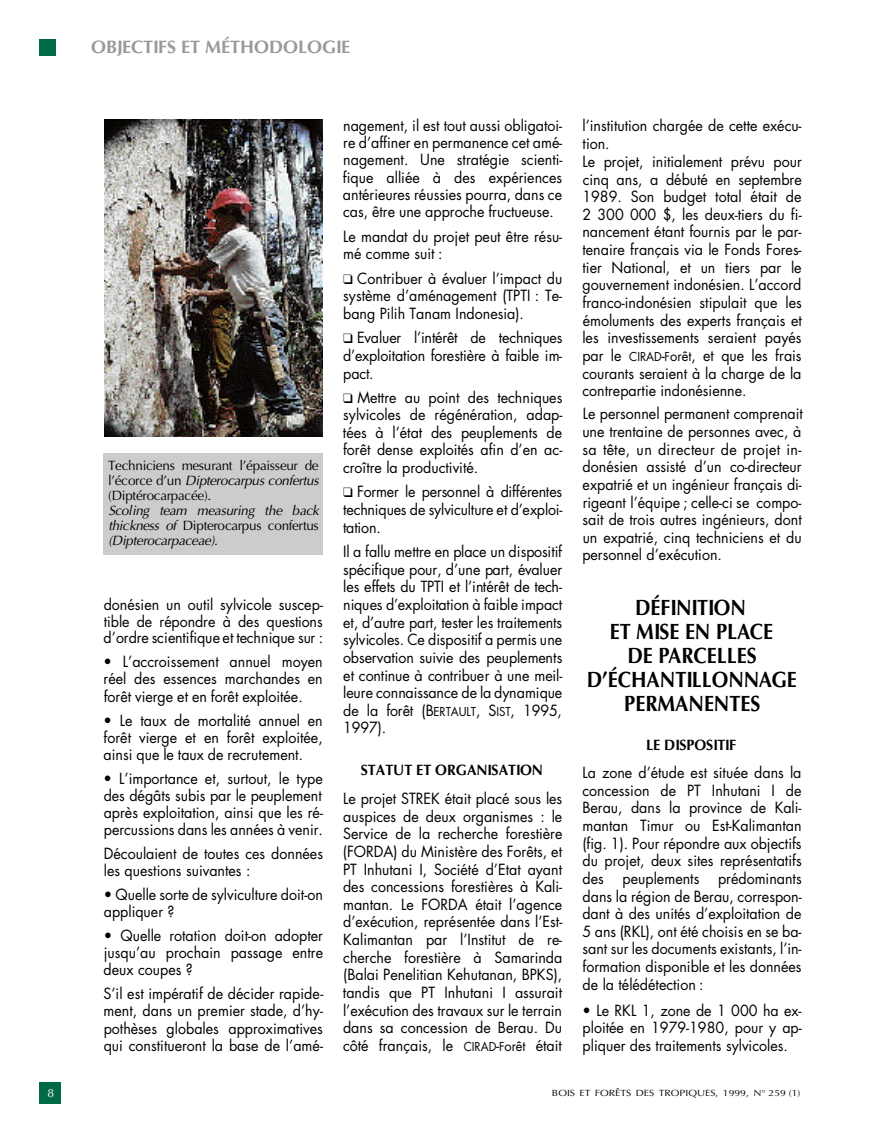
<style>
.page{position:relative;width:893px;height:1148px;background:#fff}
.page>*{position:absolute;margin:0;border:0;box-sizing:border-box;transform-origin:0 0}
.t1{font:700 22.2px/24px "Optima";color:#000;text-align:center;scale:.9 1}
.t2{font:700 18px "Optima";color:#999}
.t3{font:15px/17.7px "Futura";color:#000;text-align:justify;scale:.95 1}
.t4{font:700 15px "Optima";color:#000;scale:.95 1}
.t5{font:13.5px/15px "Optima";letter-spacing:-.03em;color:#000;text-align:justify}
.t6{font:italic 13.5px/15px "Optima";letter-spacing:-.03em;color:#000;text-align:justify}
.t7{font:12px "Optima";color:#fff}
.t8{font:9px "Optima";color:#000;scale:1.16 1}
.s1{font-style:italic}
.s2{font-style:normal}
.s3{font-size:12px}
.s4{font-size:13.5px}
</style>
<div class="page">
<div style="left:40px;top:1082px;width:21px;height:21px;background:#006947"></div>
<div style="left:40px;top:40px;width:16px;height:16px;background:#006947"></div>
<img style="left:105px;top:120px;width:217px;height:316px">
<div style="left:104px;top:453px;width:218px;height:102px;background:#ccc"></div>
<p class="t2" style="left:91px;top:40px;width:261px">OBJECTIFS ET MÉTHODOLOGIE</p>
<p class="t5" style="left:108px;top:459px;width:212px">Techniciens mesurant l’épaisseur de l’écorce d’un <span class="s1">Dipterocarpus confertus </span>( D i p t é r o c a r p a c é e ) .</p>
<p class="t6" style="left:108px;top:504px;width:212px">Scoling team measuring the back thickness of <span class="s2">Dipterocarpus confertus </span>( D i p t e r o c a r p a c e a e ) .</p>
<p class="t3" style="left:104px;top:597px;width:232px;line-height:16.8px">donésien un outil sylvicole suscep&shy;tible de répondre à des questions d’ordre scientifique et technique sur :</p>
<p class="t3" style="left:104px;top:654px;width:232px;line-height:17.2px">• L’accroissement annuel moyen réel des essences marchandes en forêt vierge et en forêt exploitée.</p>
<p class="t3" style="left:104px;top:712px;width:232px;line-height:17.2px">• Le taux de mortalité annuel en forêt vierge et en forêt exploitée, ainsi que le taux de recrutement.</p>
<p class="t3" style="left:104px;top:771px;width:232px;line-height:17.2px">• L’importance et, surtout, le type des dégâts subis par le peuplement après exploitation, ainsi que les ré&shy;percussions dans les années à venir.</p>
<p class="t3" style="left:104px;top:846px;width:232px;line-height:17.2px">Découlaient de toutes ces données les questions suivantes :</p>
<p class="t3" style="left:104px;top:887px;width:232px;line-height:17.2px">• Quelle sorte de sylviculture doit-on appliquer ?</p>
<p class="t3" style="left:104px;top:928px;width:232px;line-height:17.2px">• Quelle rotation doit-on adopter jusqu’au prochain passage entre deux coupes ?</p>
<p class="t3" style="left:104px;top:986px;width:233px;line-height:17.2px">S’il est impératif de décider rapide&shy;ment, dans un premier stade, d’hy&shy;pothèses globales approximatives qui constitueront la base de l’amé-</p>
<p class="t3" style="left:343px;top:118px;width:232px;line-height:17.2px">nagement, il est tout aussi obligatoi&shy;re d’affiner en permanence cet amé&shy;nagement. Une stratégie scienti&shy;fique alliée à des expériences antérieures réussies pourra, dans ce cas, être une approche fructueuse.</p>
<p class="t3" style="left:343px;top:228px;width:232px">Le mandat du projet peut être résu&shy;mé comme suit :</p>
<p class="t3" style="left:343px;top:270px;width:232px">❑ Contribuer à évaluer l’impact du système d’aménagement (TPTI : Te&shy;bang Pilih Tanam Indonesia).</p>
<p class="t3" style="left:343px;top:330px;width:232px">❑ Evaluer l’intérêt de techniques d’exploitation forestière à faible im&shy;p a c t .</p>
<p class="t3" style="left:343px;top:389px;width:232px">❑ Mettre au point des techniques sylvicoles de régénération, adap&shy;tées à l’état des peuplements de forêt dense exploités afin d’en ac&shy;croître la productivité.</p>
<p class="t3" style="left:343px;top:484px;width:232px">❑ Former le personnel à différentes techniques de sylviculture et d’exploi&shy;t a t i o n .</p>
<p class="t3" style="left:343px;top:544px;width:232px">Il a fallu mettre en place un dispositif spécifique pour, d’une part, évaluer les effets du TPTI et l’intérêt de tech&shy;niques d’exploitation à faible impact et, d’autre part, tester les traitements sylvicoles. Ce dispositif a permis une observation suivie des peuplements et continue à contribuer à une meil&shy;leure connaissance de la dynamique de la forêt (B<span class="s3">E R T A U L T</span>, S<span class="s3">I S T</span>, 1995, 1 9 9 7 ) .</p>
<p class="t4" style="left:361px;top:764px;width:193px">STATUT ET ORGANISATION</p>
<p class="t3" style="left:343px;top:791px;width:232px">Le projet STREK était placé sous les auspices de deux organismes : le Service de la recherche forestière (FORDA) du Ministère des Forêts, et PT Inhutani I, Société d’Etat ayant des concessions forestières à Kali&shy;mantan. Le FORDA était l’agence d’exécution, représentée dans l’Est-Kalimantan par l’Institut de re&shy;cherche forestière à Samarinda (Balai Penelitian Kehutanan, BPKS), tandis que PT Inhutani I assurait l’exécution des travaux sur le terrain dans sa concession de Berau. Du côté français, le <span class="s3">CIRAD</span>-<span class="s3">F</span><span class="s4">orêt</span> était</p>
<p class="t3" style="left:582px;top:118px;width:232px;text-align:left">l’institution chargée de cette exécu&shy;tion.<br>Le projet, initialement prévu pour cinq ans, a débuté en septembre<br>1989. Son budget total était de<br>2 300 000 $, les deux-tiers du fi&shy;nancement étant fournis par le par&shy;tenaire français via le Fonds Fores&shy;tier National, et un tiers par le gouvernement indonésien. L’accord franco-indonésien stipulait que les émoluments des experts français et les investissements seraient payés par le <span class="s3">CIRAD</span>-<span class="s3">F</span><span class="s4">orêt</span>, et que les frais courants seraient à la charge de la contrepartie indonésienne.</p>
<p class="t3" style="left:582px;top:406px;width:234px">Le personnel permanent comprenait une trentaine de personnes avec, à sa tête, un directeur de projet in&shy;donésien assisté d’un co-directeur expatrié et un ingénieur français di&shy;rigeant l’équipe ; celle-ci se compo&shy;sait de trois autres ingénieurs, dont un expatrié, cinq techniciens et du personnel d’exécution.</p>
<h1 class="t1" style="left:586px;top:597px;width:235px">DÉFINITION<br>ET MISE EN PLACE<br>DE PARCELLES<br>D’ÉCHANTILLONNAGE<br>PERMANENTES</h1>
<p class="t4" style="left:646px;top:738px;width:97px">LE DISPOSITIF</p>
<p class="t3" style="left:582px;top:765px;width:232px">La zone d’étude est située dans la concession de PT Inhutani I de Berau, dans la province de Kali&shy;mantan Timur ou Est-Kalimantan (fig. 1). Pour répondre aux objectifs du projet, deux sites représentatifs des peuplements prédominants dans la région de Berau, correspon&shy;dant à des unités d’exploitation de 5 ans (RKL), ont été choisis en se ba&shy;sant sur les documents existants, l’in&shy;formation disponible et les données de la télédétection :</p>
<p class="t3" style="left:582px;top:1002px;width:232px">• Le RKL 1, zone de 1 000 ha ex&shy;ploitée en 1979-1980, pour y ap&shy;pliquer des traitements sylvicoles.</p>
<p class="t7" style="left:47px;top:1087px;width:8px">8</p>
<p class="t8" style="left:552px;top:1089px;width:216px">BOIS ET FORÊTS DES TROPIQUES, 1999, N° 259 (1)</p>
</div>
